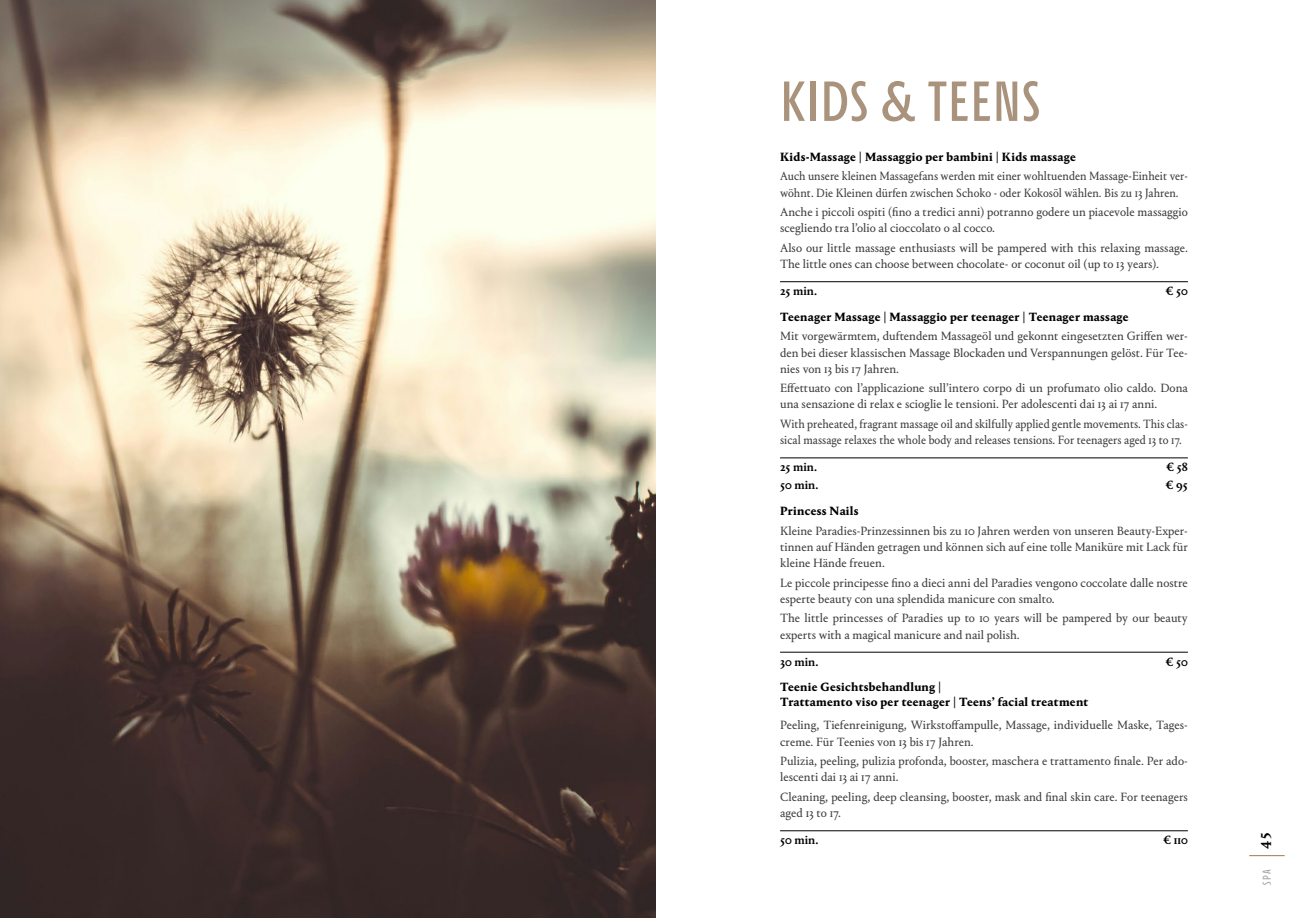
<style>
.page{position:relative;width:1312px;height:918px;background:#fff}
.page>*{position:absolute;margin:0;border:0;box-sizing:border-box;transform-origin:0 0}
.t1{font:900 56.25px "Roba Classic Monoline";letter-spacing:.02em;color:#aa937d}
.t2{font:500 15px "Portrait Text";color:#000}
.t3{font:12.5px/16.1px "Portrait Text";color:#3c3c3b}
.t4{font:12.5px/16.1px "Portrait Text";color:#3c3c3b;scale:.95 1}
.t5{font:700 12.5px/15px "Portrait Text";letter-spacing:.02em;color:#000}
.t6{font:500 12.5px "Portrait Text";color:#000}
.t7{font:700 11.25px "Roba Classic Monoline";color:#9d9d9c}
</style>
<div class="page">
<hr style="left:1248px;top:855px;width:36px;height:1px;background:#9b794e">
<hr style="left:780px;top:281px;width:407px;height:1px;background:#000">
<hr style="left:780px;top:458px;width:407px;height:1px;background:#000">
<hr style="left:780px;top:652px;width:407px;height:1px;background:#000">
<hr style="left:780px;top:830px;width:407px;height:1px;background:#000">
<img style="left:0;top:0;width:656px;height:918px">
<h1 class="t1" style="left:780px;top:69px;width:261px">KIDS &amp; TEENS</h1>
<p class="t5" style="left:780px;top:148px;width:297px">Kids-Massage | Massaggio per bambini | Kids massage</p>
<p class="t4" style="left:780px;top:168px;width:430px">Auch unsere kleinen Massagefans werden mit einer wohltuenden Massage-Einheit ver&shy;wöhnt. Die Kleinen dürfen zwischen Schoko - oder Kokosöl wählen. Bis zu 13 Jahren.</p>
<p class="t3" style="left:780px;top:203px;width:409px">Anche i piccoli ospiti (fino a tredici anni) potranno godere un piacevole massaggio scegliendo tra l’olio al cioccolato o al cocco.</p>
<p class="t3" style="left:780px;top:239px;width:409px">Also our little massage enthusiasts will be pampered with this relaxing massage.<br>The little ones can choose between chocolate- or coconut oil (up to 13 years).</p>
<p class="t6" style="left:780px;top:282px;width:38px">25 min.</p>
<p class="t6" style="left:1165px;top:282px;width:24px">€ 50</p>
<p class="t5" style="left:780px;top:308px;width:350px">Teenager Massage | Massaggio per teenager | Teenager massage</p>
<p class="t3" style="left:780px;top:328px;width:409px;text-align:justify">Mit vorgewärmtem, duftendem Massageöl und gekonnt eingesetzten Griffen wer&shy;den bei dieser klassischen Massage Blockaden und Verspannungen gelöst. Für Tee&shy;nies von 13 bis 17 Jahren.</p>
<p class="t3" style="left:780px;top:380px;width:409px">Effettuato con l’applicazione sull’intero corpo di un profumato olio caldo. Dona una sensazione di relax e scioglie le tensioni. Per adolescenti dai 13 ai 17 anni.</p>
<p class="t4" style="left:780px;top:415px;width:430px">With preheated, fragrant massage oil and skilfully applied gentle movements. This clas&shy;sical massage relaxes the whole body and releases tensions. For teenagers aged 13 to 17.</p>
<p class="t6" style="left:780px;top:458px;width:38px">25 min.</p>
<p class="t6" style="left:1165px;top:458px;width:23px">€ 58</p>
<p class="t6" style="left:780px;top:476px;width:40px">50 min.</p>
<p class="t6" style="left:1165px;top:476px;width:24px">€ 95</p>
<p class="t5" style="left:780px;top:502px;width:80px">Princess Nails</p>
<p class="t3" style="left:780px;top:522px;width:409px;text-align:justify">Kleine Paradies-Prinzessinnen bis zu 10 Jahren werden von unseren Beauty-Exper&shy;tinnen auf Händen getragen und können sich auf eine tolle Maniküre mit Lack für kleine Hände freuen.</p>
<p class="t3" style="left:780px;top:574px;width:409px">Le piccole principesse fino a dieci anni del Paradies vengono coccolate dalle nostre esperte beauty con una splendida manicure con smalto.</p>
<p class="t3" style="left:780px;top:610px;width:409px">The little princesses of Paradies up to 10 years will be pampered by our beauty experts with a magical manicure and nail polish.</p>
<p class="t6" style="left:780px;top:652px;width:40px">30 min.</p>
<p class="t6" style="left:1165px;top:652px;width:24px">€ 50</p>
<p class="t5" style="left:780px;top:679px;width:310px">Teenie Gesichtsbehandlung |<br>Trattamento viso per teenager | Teens’ facial treatment</p>
<p class="t3" style="left:780px;top:716px;width:409px">Peeling, Tiefenreinigung, Wirkstoffampulle, Massage, individuelle Maske, Tages&shy;creme. Für Teenies von 13 bis 17 Jahren.</p>
<p class="t3" style="left:780px;top:752px;width:409px">Pulizia, peeling, pulizia profonda, booster, maschera e trattamento finale. Per ado&shy;lescenti dai 13 ai 17 anni.</p>
<p class="t3" style="left:780px;top:788px;width:409px">Cleaning, peeling, deep cleansing, booster, mask and final skin care. For teenagers aged 13 to 17.</p>
<p class="t6" style="left:780px;top:831px;width:40px">50 min.</p>
<p class="t6" style="left:1162px;top:831px;width:26px">€ 110</p>
<p class="t2" style="left:1254px;top:848px;width:18px;rotate:-90deg">45</p>
<p class="t7" style="left:1260px;top:885px;width:17px;rotate:-90deg">SPA</p>
</div>
